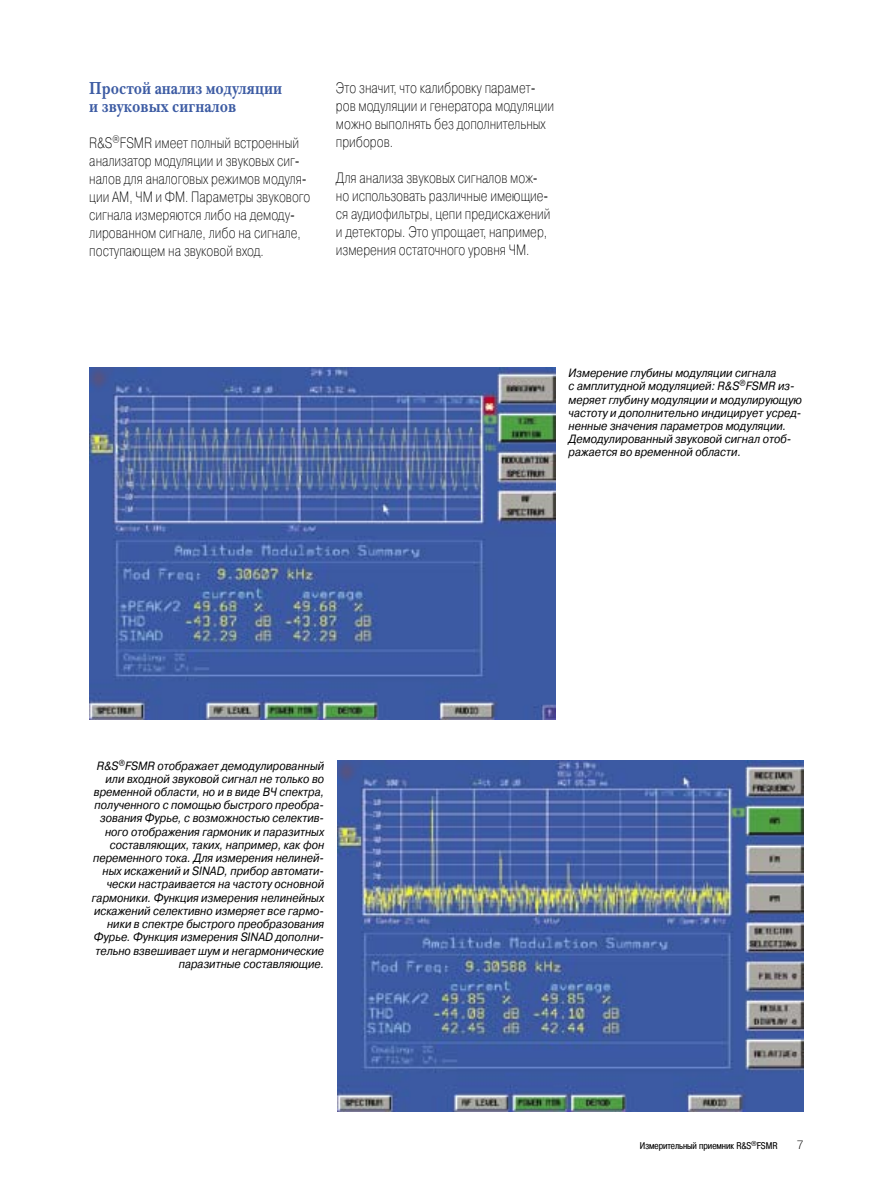
<style>
.page{position:relative;width:893px;height:1191px;background:#fff}
.page>*{position:absolute;margin:0;border:0;box-sizing:border-box;transform-origin:0 0}
.t1{font:700 18px/18px "New Baskerville C";color:#3c5ba3;scale:.8 1}
.t2{font:15px/18px "Pragmatica Light C";color:#000;scale:.8 1}
.t3{font:italic 12px/13.2px "Pragmatica C";color:#000;scale:.9 1}
.t4{font:12px "Pragmatica Light C";color:#000}
.t5{font:9.75px "Pragmatica Cond C";color:#000}
</style>
<div class="page">
<img style="left:89px;top:368px;width:467px;height:351px">
<img style="left:337px;top:760px;width:466px;height:351px">
<h1 class="t1" style="left:89px;top:79px;width:243px">Простой анализ модуляции и звуковых сигналов</h1>
<p class="t2" style="left:89px;top:134px;width:278px">R&amp;S<sup>®</sup>FSMR имеет полный встроенный анализатор модуляции и звуковых сиг&shy;налов для аналоговых режимов модуля&shy;ции АМ, ЧМ и ФМ. Параметры звукового сигнала измеряются либо на демоду&shy;лированном сигнале, либо на сигнале, поступающем на звуковой вход.</p>
<p class="t2" style="left:336px;top:79px;width:274px">Это значит, что калибровку парамет&shy;ров модуляции и генератора модуляции можно выполнять без дополнительных приборов.</p>
<p class="t2" style="left:336px;top:169px;width:270px">Для анализа звуковых сигналов мож&shy;но использовать различные имеющие&shy;ся аудиофильтры, цепи предискажений и детекторы. Это упрощает, например, измерения остаточного уровня ЧМ.</p>
<p class="t3" style="left:569px;top:366px;width:261px">Измерение глубины модуляции сигнала<br>с амплитудной модуляцией: R&amp;S<sup>®</sup>FSMR из&shy;меряет глубину модуляции и модулирующую частоту и дополнительно индицирует усред&shy;ненные значения параметров модуляции.<br>Демодулированный звуковой сигнал отоб&shy;ражается во временной области.</p>
<p class="t3" style="left:92px;top:759px;width:260px;text-align:right">R&amp;S<sup>®</sup>FSMR отображает демодулированный или входной звуковой сигнал не только во временной области, но и в виде ВЧ спектра, полученного с помощью быстрого преобра&shy;зования Фурье, с возможностью селектив&shy;ного отображения гармоник и паразитных составляющих, таких, например, как фон переменного тока. Для измерения нелиней&shy;ных искажений и SINAD, прибор автомати&shy;чески настраивается на частоту основной гармоники. Функция измерения нелинейных искажений селективно измеряет все гармо&shy;ники в спектре быстрого преобразования Фурье. Функция измерения SINAD дополни&shy;тельно взвешивает шум и негармонические паразитные составляющие.</p>
<p class="t5" style="left:640px;top:1140px;width:139px">Измерительный приемник R&amp;S<sup>®</sup>FSMR</p>
<p class="t4" style="left:797px;top:1138px;width:8px">7</p>
</div>
